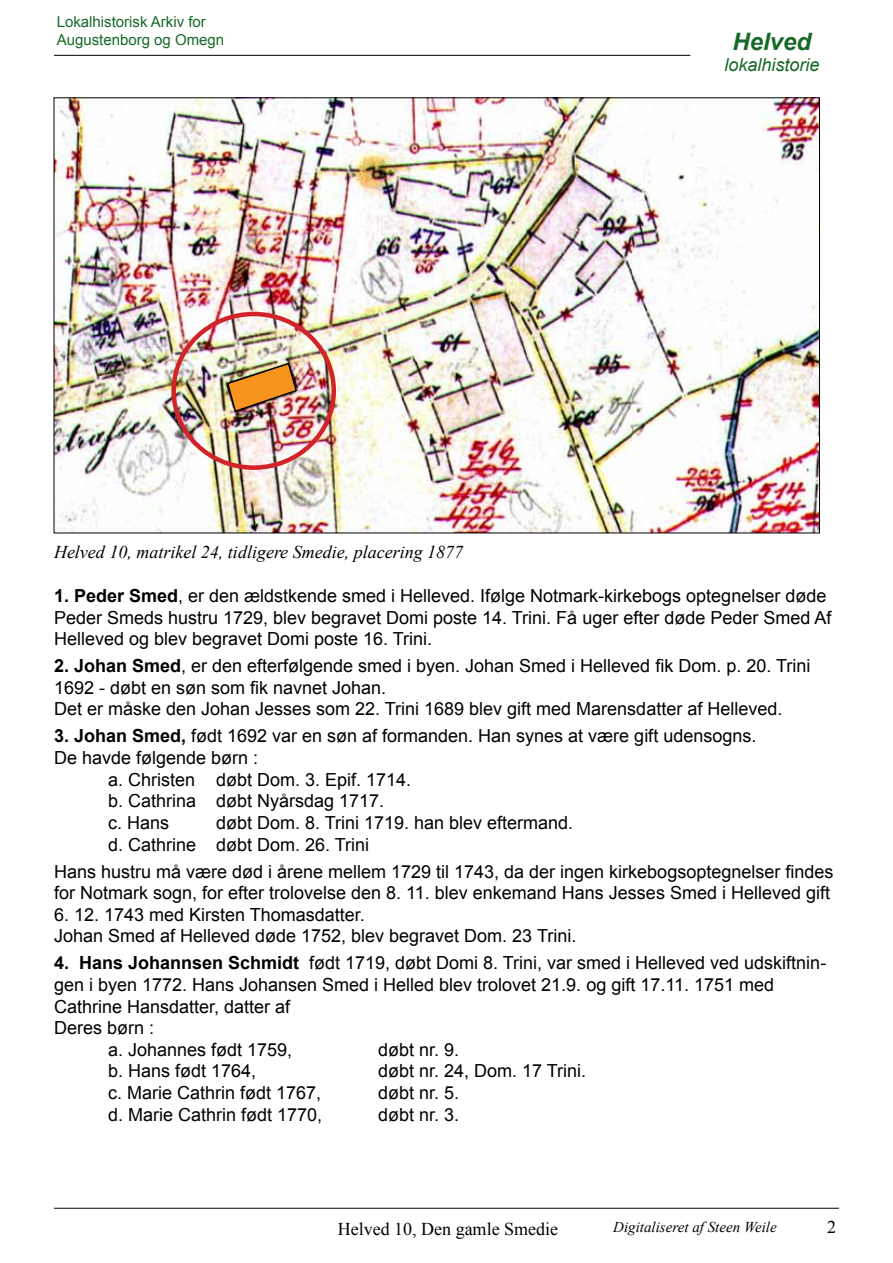
<style>
.page{position:relative;width:893px;height:1263px;background:#fff}
.page>*{position:absolute;margin:0;border:0;box-sizing:border-box;transform-origin:0 0}
.t1{font:italic 700 24px "Arial";color:#176928}
.t2{font:18px/21.6px "Arial";color:#000}
.t3{font:italic 18px "Times New Roman";color:#000}
.t4{font:18px "Times New Roman";color:#000}
.t5{font:italic 18px "Arial";color:#176928}
.t6{font:15px/18px "Arial";color:#176928}
.t7{font:italic 15px "Times New Roman";color:#000}
.s1{font-weight:700}
</style>
<div class="page">
<hr style="left:54px;top:1208px;width:785px;height:1px;background:#000">
<hr style="left:54px;top:55px;width:636px;height:1px;background:#000">
<img style="left:56px;top:100px;width:762px;height:431px">
<img style="left:226px;top:362px;width:72px;height:51px">
<div style="left:171px;top:312px;width:165px;height:158px;border:4px solid #d2232a;border-radius:50%"></div>
<p class="t6" style="left:57px;top:13px;width:169px">Lokalhistorisk Arkiv for<br>Augustenborg og Omegn</p>
<p class="t3" style="left:54px;top:540px;width:411px">Helved 10, matrikel 24, tidligere Smedie, placering 1877</p>
<h1 class="t1" style="left:733px;top:25px;width:80px">Helved</h1>
<p class="t5" style="left:724px;top:53px;width:97px">lokalhistorie</p>
<p class="t2" style="left:54px;top:585px;width:779px"><span class="s1">1. Peder Smed</span>, er den ældstkende smed i Helleved. Ifølge Notmark-kirkebogs optegnelser døde<br>Peder Smeds hustru 1729, blev begravet Domi poste 14. Trini. Få uger efter døde Peder Smed Af<br>Helleved og blev begravet Domi poste 16. Trini.</p>
<p class="t2" style="left:54px;top:655px;width:758px"><span class="s1">2. Johan Smed</span>, er den efterfølgende smed i byen. Johan Smed i Helleved fik Dom. p. 20. Trini<br>1692 - døbt en søn som fik navnet Johan.<br>Det er måske den Johan Jesses som 22. Trini 1689 blev gift med Marensdatter af Helleved.</p>
<p class="t2" style="left:54px;top:725px;width:704px"><span class="s1">3. Johan Smed,</span> født 1692 var en søn af formanden. Han synes at være gift udensogns.</p>
<p class="t2" style="left:54px;top:747px;width:206px">De havde følgende børn :</p>
<p class="t2" style="left:108px;top:769px;width:305px">a. Christen døbt Dom. 3. Epif. 1714.</p>
<p class="t2" style="left:108px;top:790px;width:278px">b. Cathrina døbt Nyårsdag 1717.</p>
<p class="t2" style="left:108px;top:812px;width:63px">c. Hans</p>
<p class="t2" style="left:108px;top:812px;width:467px;text-indent:108px">døbt Dom. 8. Trini 1719. han blev eftermand. d. Cathrine døbt Dom. 26. Trini</p>
<p class="t2" style="left:54px;top:860px;width:781px">Hans hustru må være død i årene mellem 1729 til 1743, da der ingen kirkebogsoptegnelser findes for Notmark sogn, for efter trolovelse den 8. 11. blev enkemand Hans Jesses Smed i Helleved gift</p>
<p class="t2" style="left:54px;top:904px;width:524px">6. 12. 1743 med Kirsten Thomasdatter.<br>Johan Smed af Helleved døde 1752, blev begravet Dom. 23 Trini.</p>
<p class="t2" style="left:54px;top:952px;width:774px"><span class="s1">4. Hans Johannsen Schmidt</span> født 1719, døbt Domi 8. Trini, var smed i Helleved ved udskiftnin-</p>
<p class="t2" style="left:54px;top:974px;width:722px">gen i byen 1772. Hans Johansen Smed i Helled blev trolovet 21.9. og gift 17.11. 1751 med</p>
<p class="t2" style="left:54px;top:995px;width:238px">Cathrine Hansdatter, datter af</p>
<p class="t2" style="left:54px;top:1017px;width:102px">Deres børn :</p>
<p class="t2" style="left:108px;top:1039px;width:186px">a. Johannes født 1759,</p>
<p class="t2" style="left:378px;top:1039px;width:83px">døbt nr. 9.</p>
<p class="t2" style="left:108px;top:1060px;width:150px">b. Hans født 1764,</p>
<p class="t2" style="left:378px;top:1060px;width:210px">døbt nr. 24, Dom. 17 Trini.</p>
<p class="t2" style="left:108px;top:1082px;width:215px">c. Marie Cathrin født 1767,</p>
<p class="t2" style="left:378px;top:1082px;width:83px">døbt nr. 5.</p>
<p class="t2" style="left:108px;top:1103px;width:216px">d. Marie Cathrin født 1770,</p>
<p class="t2" style="left:378px;top:1103px;width:83px">døbt nr. 3.</p>
<p class="t4" style="left:338px;top:1217px;width:222px">Helved 10, Den gamle Smedie</p>
<p class="t7" style="left:613px;top:1216px;width:165px">Digitaliseret af Steen Weile</p>
<p class="t4" style="left:827px;top:1215px;width:10px">2</p>
</div>
